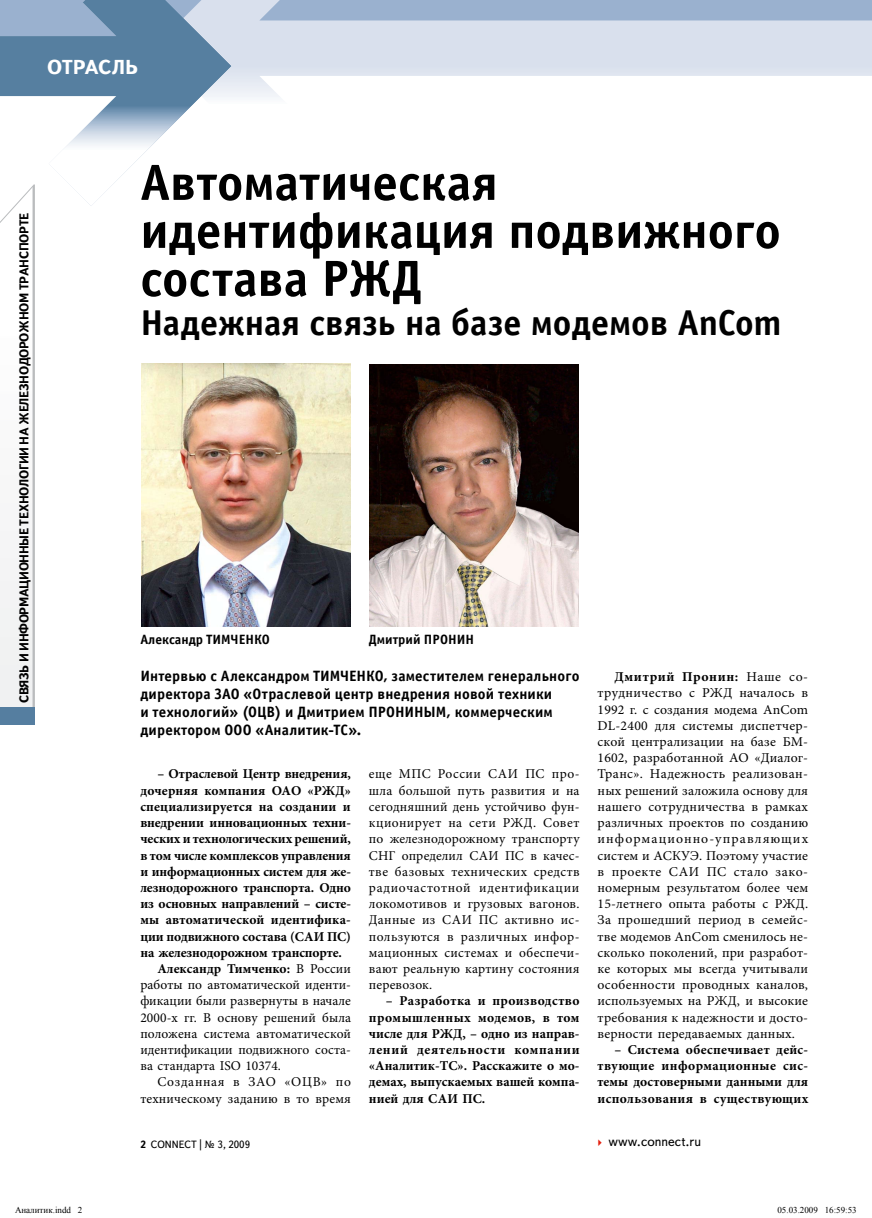
<style>
.page{position:relative;width:872px;height:1218px;background:#fff}
.page>*{position:absolute;margin:0;border:0;box-sizing:border-box;transform-origin:0 0}
.t1{font:700 51px/48px "Officina Sans C";color:#000}
.t2{font:700 36px "Officina Sans C";color:#000}
.t3{font:700 20.1px "Text Book C";color:#fff}
.t4{font:700 15px/18px "Officina Sans C";letter-spacing:.01em;color:#000}
.t5{font:13.5px/16.2px "Minion Pro";letter-spacing:.01em;color:#000;text-align:justify}
.t6{font:700 13.5px/16.2px "Minion Pro";letter-spacing:-.005em;color:#000;text-align:justify}
.t7{font:700 13.5px "Minion Pro";letter-spacing:.015em;color:#000}
.t8{font:700 13.5px "Officina Sans C";color:#000}
.t9{font:13.5px "Minion Pro";letter-spacing:.05em;color:#000}
.t10{font:13.5px "Text Book C";color:#000}
.t11{font:700 12.75px "Text Book C";letter-spacing:-.03em;color:#000;scale:.96 1}
.t12{font:10.5px "Text Book C";color:#000}
.t13{font:9px "Times New Roman";color:#000}
.s1{font-weight:400}
.s2{font-weight:700}
.s3{color:#e41f0e}
</style>
<div class="page">
<svg style="left:231px;top:0;width:641px;height:98px"></svg>
<svg style="left:0;top:0;width:231px;height:206px"></svg>
<div style="left:0;top:707px;width:35px;height:18px;background:#557ea0"></div>
<svg style="left:0;top:184px;width:35px;height:523px"></svg>
<img style="left:141px;top:364px;width:209px;height:262px">
<img style="left:370px;top:364px;width:209px;height:262px">
<h3 class="t3" style="left:47px;top:56px;width:14px">ОТРА</h3>
<h3 class="t3" style="left:98px;top:56px;width:28px">СЛЬ</h3>
<p class="t11" style="left:17px;top:703px;width:512px;rotate:-90deg">Связь и информационные технологии на железнодорожном транспорте</p>
<h1 class="t1" style="left:140px;top:159px;width:642px">Автоматическая идентификация подвижного состава РЖД</h1>
<h2 class="t2" style="left:140px;top:302px;width:643px">Надежная связь на базе модемов AnCom</h2>
<p class="t8" style="left:140px;top:632px;width:131px">Александр ТИМЧЕНКО</p>
<p class="t8" style="left:369px;top:632px;width:107px">Дмитрий ПРОНИН</p>
<p class="t4" style="left:140px;top:667px;width:440px">Интервью с Александром ТИМЧЕНКО, заместителем генерального директора ЗАО «Отраслевой центр внедрения новой техники<br>и технологий» (ОЦВ) и Дмитрием ПРОНИНЫМ, коммерческим директором ООО «Аналитик-ТС».</p>
<p class="t6" style="left:157px;top:766px;width:195px">– Отраслевой Центр внедрения,</p>
<p class="t6" style="left:140px;top:782px;width:212px">дочерняя компания ОАО «РЖД»</p>
<p class="t7" style="left:140px;top:797px;width:212px">специализируется на создании и</p>
<p class="t6" style="left:140px;top:814px;width:212px">внедрении инновационных техни-</p>
<p class="t6" style="left:140px;top:830px;width:212px">ческих и технологических решений,</p>
<p class="t6" style="left:140px;top:847px;width:212px">в том числе комплексов управления</p>
<p class="t6" style="left:140px;top:863px;width:212px">и информационных систем для же-</p>
<p class="t6" style="left:140px;top:879px;width:212px">лезнодорожного транспорта. Одно</p>
<p class="t6" style="left:140px;top:895px;width:212px">из основных направлений – систе-</p>
<p class="t7" style="left:140px;top:910px;width:212px">мы автоматической идентифика-</p>
<p class="t6" style="left:140px;top:928px;width:212px">ции подвижного состава (САИ ПС)</p>
<p class="t6" style="left:140px;top:944px;width:203px">на железнодорожном транспорте.</p>
<p class="t6" style="left:157px;top:960px;width:195px">Александр Тимченко: <span class="s1">В России</span></p>
<p class="t5" style="left:140px;top:976px;width:212px">работы по автоматической иденти-</p>
<p class="t5" style="left:140px;top:993px;width:212px">фикации были развернуты в начале</p>
<p class="t5" style="left:140px;top:1009px;width:212px">2000-х гг. В основу решений была</p>
<p class="t5" style="left:140px;top:1025px;width:212px">положена система автоматической</p>
<p class="t5" style="left:140px;top:1041px;width:212px">идентификации подвижного соста-</p>
<p class="t5" style="left:140px;top:1057px;width:142px">ва стандарта ISO 10374.</p>
<p class="t9" style="left:157px;top:1073px;width:195px">Созданная в ЗАО «ОЦВ» по</p>
<p class="t5" style="left:140px;top:1090px;width:212px">техническому заданию в то время</p>
<p class="t5" style="left:369px;top:766px;width:212px">еще МПС России САИ ПС про&shy;шла большой путь развития и на сегодняшний день устойчиво фун&shy;кционирует на сети РЖД. Совет по железнодорожному транспорту СНГ определил САИ ПС в качес&shy;тве базовых технических средств радиочастотной идентификации локомотивов и грузовых вагонов.<br>Данные из САИ ПС активно ис&shy;пользуются в различных инфор&shy;мационных системах и обеспечи&shy;вают реальную картину состояния перевозок.</p>
<p class="t6" style="left:369px;top:992px;width:212px;text-indent:17px">– Разработка и производство промышленных модемов, в том числе для РЖД, – одно из направ&shy;лений деятельности компании «Аналитик-ТС». Расскажите о мо&shy;демах, выпускаемых вашей компа&shy;нией для САИ ПС.</p>
<p class="t5" style="left:597px;top:669px;width:212px;text-indent:17px"><span class="s2">Дмитрий Пронин:</span> Наше со&shy;трудничество с РЖД началось в 1992 г. с создания модема AnCom DL-2400 для системы диспетчер&shy;ской централизации на базе БМ-1602, разработанной АО «Диалог-Транс». Надежность реализован&shy;ных решений заложила основу для нашего сотрудничества в рамках различных проектов по созданию информационно-управляющих систем и АСКУЭ. Поэтому участие в проекте САИ ПС стало зако&shy;номерным результатом более чем 15-летнего опыта работы с РЖД.<br>За прошедший период в семейс&shy;тве модемов AnCom сменилось не&shy;сколько поколений, при разработ&shy;ке которых мы всегда учитывали особенности проводных каналов, используемых на РЖД, и высокие требования к надежности и досто&shy;верности передаваемых данных.</p>
<p class="t6" style="left:597px;top:1041px;width:212px;text-indent:17px">– Система обеспечивает дейс&shy;твующие информационные сис&shy;темы достоверными данными для использования в существующих</p>
<p class="t12" style="left:140px;top:1138px;width:111px"><span class="s2">2</span> CONNECT | № 3, 2009</p>
<p class="t10" style="left:594px;top:1133px;width:108px"><span class="s3">✔</span> www.connect.ru</p>
<p class="t13" style="left:15px;top:1204px;width:69px">Аналитик.indd 2</p>
<p class="t13" style="left:777px;top:1204px;width:81px">05.03.2009 16:59:53</p>
</div>
